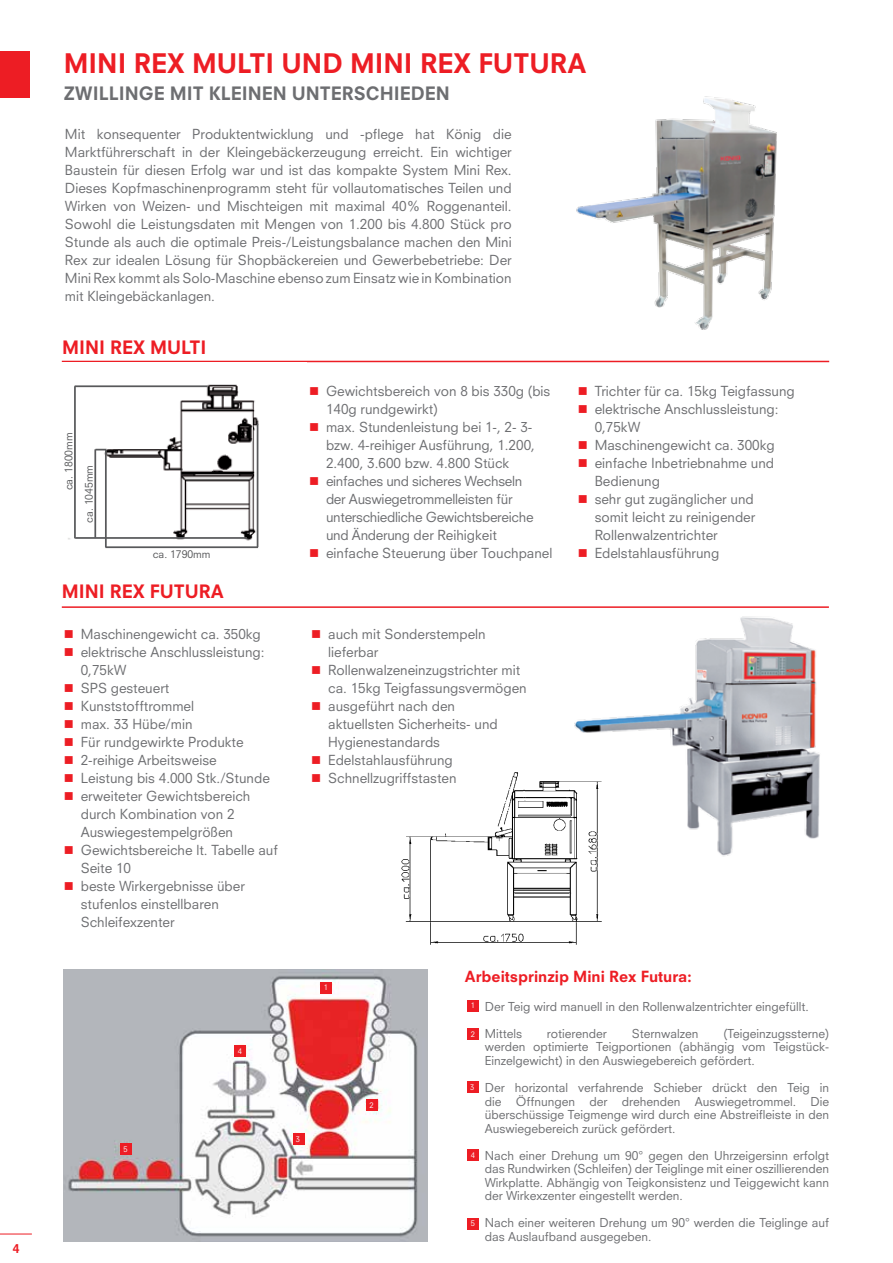
<style>
.page{position:relative;width:893px;height:1263px;background:#fff}
.page>*{position:absolute;margin:0;border:0;box-sizing:border-box;transform-origin:0 0}
.t1{font:800 26.25px "Neuzeit S";color:#ed1d24}
.t2{font:800 18px "Neuzeit S";color:#6d6e71}
.t3{font:800 18px "Neuzeit S";color:#ed1d24}
.t4{font:800 15px "Neuzeit S";color:#ed1d24}
.t5{font:13.5px/18px "Neuzeit S";color:#6d6e71}
.t6{font:12px/13.5px "Neuzeit S";color:#6d6e71;text-align:justify}
.t7{font:800 12px "Neuzeit S";color:#ed1d24}
.t8{font:10.35px/20.1px "Neuzeit S";color:#58595b}
.t9{font:7.5px "Neuzeit S";color:#fbfbfb}
</style>
<div class="page">
<hr style="left:0;top:1233px;width:32px;height:1px;background:#ed1d24">
<div style="left:0;top:51px;width:30px;height:47px;background:#ed1d24"></div>
<hr style="left:62px;top:361px;width:767px;height:1px;background:#ed1d24">
<hr style="left:62px;top:606px;width:767px;height:2px;background:#ed1d24">
<hr style="left:892px;top:473px;width:1px;height:48px;background:#ed1d24">
<img style="left:64px;top:970px;width:363px;height:272px">
<div style="left:467px;top:1000px;width:11px;height:11px;background:#ed1d24"></div>
<div style="left:320px;top:982px;width:11px;height:12px;background:#ed1d24"></div>
<div style="left:467px;top:1029px;width:11px;height:11px;background:#ed1d24"></div>
<div style="left:366px;top:1099px;width:11px;height:11px;background:#ed1d24"></div>
<div style="left:293px;top:1134px;width:11px;height:11px;background:#ed1d24"></div>
<div style="left:468px;top:1081px;width:11px;height:11px;background:#ed1d24"></div>
<div style="left:234px;top:1045px;width:11px;height:12px;background:#ed1d24"></div>
<div style="left:467px;top:1149px;width:11px;height:12px;background:#ed1d24"></div>
<div style="left:467px;top:1218px;width:11px;height:11px;background:#ed1d24"></div>
<div style="left:120px;top:1144px;width:11px;height:11px;background:#ed1d24"></div>
<img style="left:68px;top:384px;width:191px;height:165px">
<hr style="left:75px;top:385px;width:133px;height:2px;background:#58595b">
<hr style="left:75px;top:537px;width:172px;height:2px;background:#58595b">
<hr style="left:105px;top:546px;width:153px;height:2px;background:#58595b">
<hr style="left:74px;top:386px;width:2px;height:152px;background:#58595b">
<hr style="left:94px;top:449px;width:2px;height:89px;background:#58595b">
<hr style="left:105px;top:450px;width:2px;height:97px;background:#58595b">
<hr style="left:257px;top:424px;width:1px;height:123px;background:#58595b">
<img style="left:576px;top:96px;width:201px;height:234px">
<img style="left:401px;top:773px;width:201px;height:172px">
<img style="left:566px;top:616px;width:254px;height:246px">
<p class="t7" style="left:13px;top:1241px;width:8px">4</p>
<h1 class="t1" style="left:64px;top:47px;width:524px">MINI REX MULTI UND MINI REX FUTURA</h1>
<h2 class="t2" style="left:64px;top:82px;width:387px">ZWILLINGE MIT KLEINEN UNTERSCHIEDEN</h2>
<p class="t5" style="left:65px;top:125px;width:448px;text-align:justify">Mit konsequenter Produktentwicklung und -pflege hat König die Marktführerschaft in der Kleingebäckerzeugung erreicht. Ein wichtiger Baustein für diesen Erfolg war und ist das kompakte System Mini Rex.<br>Dieses Kopfmaschinenprogramm steht für vollautomatisches Teilen und Wirken von Weizen- und Mischteigen mit maximal 40% Roggenanteil.<br>Sowohl die Leistungsdaten mit Mengen von 1.200 bis 4.800 Stück pro Stunde als auch die optimale Preis-/Leistungsbalance machen den Mini Rex zur idealen Lösung für Shopbäckereien und Gewerbebetriebe: Der Mini Rex kommt als Solo-Maschine ebenso zum Einsatz wie in Kombination mit Kleingebäckanlagen.</p>
<h2 class="t3" style="left:62px;top:336px;width:146px">MINI REX MULTI</h2>
<p class="t8" style="left:59px;top:523px;width:92px;text-indent:32px;rotate:-90deg">ca. 1800mm ca. 1045mm</p>
<p class="t8" style="left:153px;top:544px;width:59px">ca. 1790mm</p>
<h2 class="t3" style="left:62px;top:580px;width:163px">MINI REX FUTURA</h2>
<p class="t5" style="left:326px;top:381px;width:228px">Gewichtsbereich von 8 bis 330g (bis<br>140g rundgewirkt)<br>max. Stundenleistung bei 1-, 2- 3- bzw. 4-reihiger Ausführung, 1.200,<br>2.400, 3.600 bzw. 4.800 Stück einfaches und sicheres Wechseln<br>der Auswiegetrommelleisten für unterschiedliche Gewichtsbereiche und Änderung der Reihigkeit einfache Steuerung über Touchpanel</p>
<p class="t5" style="left:595px;top:381px;width:202px">Trichter für ca. 15kg Teigfassung elektrische Anschlussleistung:<br>0,75kW<br>Maschinengewicht ca. 300kg einfache Inbetriebnahme und<br>Bedienung<br>sehr gut zugänglicher und<br>somit leicht zu reinigender<br>Rollenwalzentrichter<br>Edelstahlausführung</p>
<p class="t5" style="left:81px;top:625px;width:199px">Maschinengewicht ca. 350kg elektrische Anschlussleistung:<br>0,75kW<br>SPS gesteuert<br>Kunststofftrommel<br>max. 33 Hübe/min<br>Für rundgewirkte Produkte<br>2-reihige Arbeitsweise<br>Leistung bis 4.000 Stk./Stunde erweiteter Gewichtsbereich durch Kombination von 2<br>Auswiegestempelgrößen<br>Gewichtsbereiche lt. Tabelle auf<br>Seite 10<br>beste Wirkergebnisse über stufenlos einstellbaren<br>Schleifexzenter</p>
<p class="t5" style="left:328px;top:625px;width:200px">auch mit Sonderstempeln lieferbar<br>Rollenwalzeneinzugstrichter mit ca. 15kg Teigfassungsvermögen ausgeführt nach den<br>aktuellsten Sicherheits- und<br>Hygienestandards<br>Edelstahlausführung<br>Schnellzugriffstasten</p>
<p class="t9" style="left:124px;top:1145px;width:6px">5</p>
<p class="t9" style="left:238px;top:1046px;width:6px">4</p>
<p class="t9" style="left:324px;top:983px;width:6px">1</p>
<p class="t9" style="left:296px;top:1135px;width:6px">3</p>
<p class="t9" style="left:370px;top:1100px;width:6px">2</p>
<p class="t4" style="left:465px;top:967px;width:228px">Arbeitsprinzip Mini Rex Futura:</p>
<p class="t9" style="left:471px;top:1001px;width:6px">1</p>
<p class="t6" style="left:485px;top:1000px;width:325px">Der Teig wird manuell in den Rollenwalzentrichter eingefüllt.</p>
<p class="t6" style="left:485px;top:1027px;width:39px">Mittels</p>
<p class="t6" style="left:547px;top:1027px;width:62px">rotierender</p>
<p class="t6" style="left:632px;top:1027px;width:68px">Sternwalzen</p>
<p class="t6" style="left:485px;top:1027px;width:346px;text-indent:239px">(Teigeinzugssterne) werden optimierte Teigportionen (abhängig vom Teigstück-Einzelgewicht) in den Auswiegebereich gefördert.</p>
<p class="t6" style="left:485px;top:1081px;width:346px">Der horizontal verfahrende Schieber drückt den Teig in die Öffnungen der drehenden Auswiegetrommel. Die überschüssige Teigmenge wird durch eine Abstreifleiste in den Auswiegebereich zurück gefördert.</p>
<p class="t6" style="left:485px;top:1148px;width:346px">Nach einer Drehung um 90° gegen den Uhrzeigersinn erfolgt das Rundwirken (Schleifen) der Teiglinge mit einer oszillierenden Wirkplatte. Abhängig von Teigkonsistenz und Teiggewicht kann der Wirkexzenter eingestellt werden.</p>
<p class="t6" style="left:485px;top:1216px;width:346px">Nach einer weiteren Drehung um 90° werden die Teiglinge auf das Auslaufband ausgegeben.</p>
<p class="t9" style="left:471px;top:1030px;width:6px">2</p>
<p class="t9" style="left:470px;top:1082px;width:6px">3</p>
<p class="t9" style="left:471px;top:1151px;width:6px">4</p>
<p class="t9" style="left:471px;top:1219px;width:6px">5</p>
</div>
